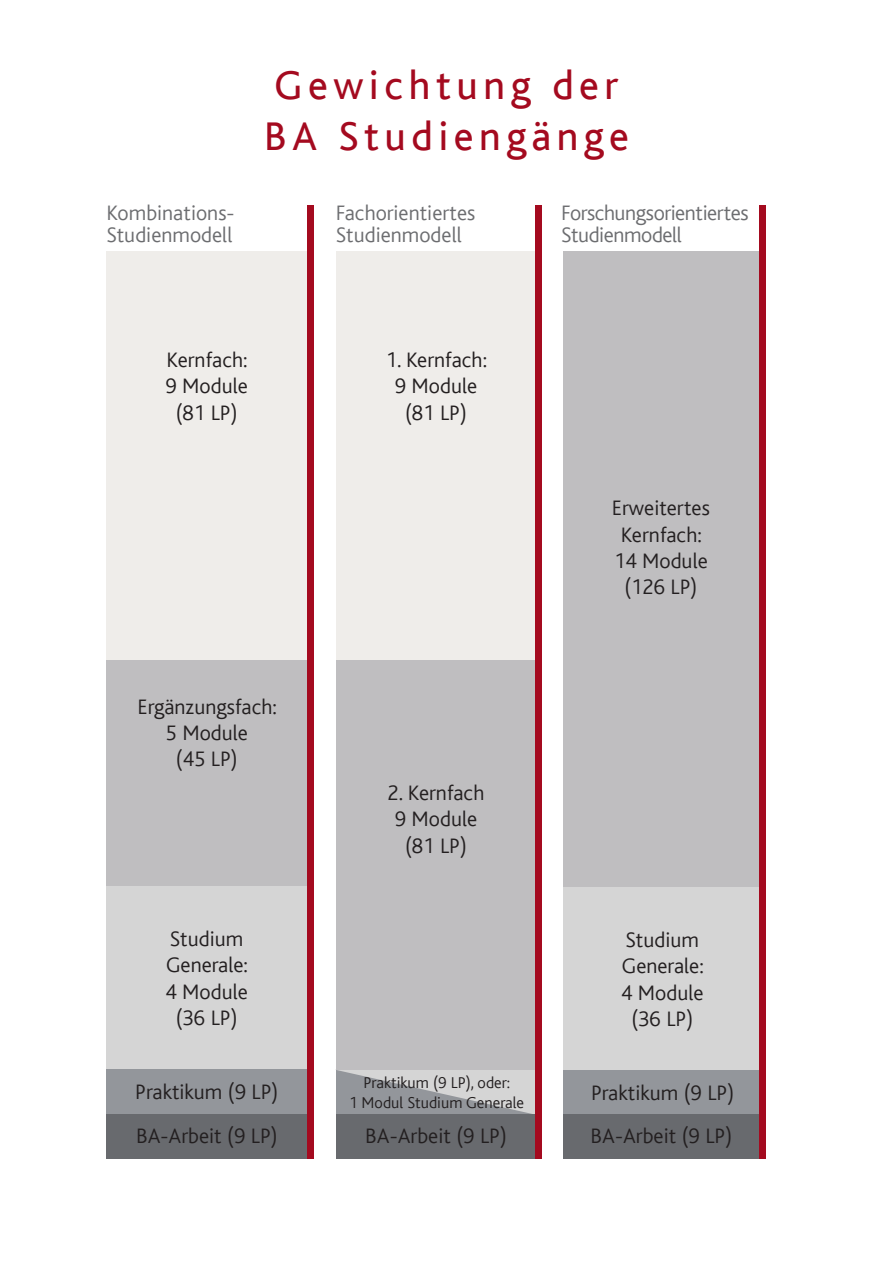
<style>
.page{position:relative;width:893px;height:1263px;background:#fff}
.page>*{position:absolute;margin:0;border:0;box-sizing:border-box;transform-origin:0 0}
.t1{font:42px/50.4px "Bliss";letter-spacing:.13em;color:#a40a1f}
.t2{font:300 21.9px/26.4px "Bliss";color:#231f20;text-align:center}
.t3{font:300 21.9px/21.9px "Bliss";color:#6c6d70}
.t4{font:300 21.9px/21.9px "Bliss";letter-spacing:-.02em;color:#6c6d70}
.t5{font:300 16.5px/19.8px "Bliss";color:#231f20;text-align:center}
</style>
<div class="page">
<div style="left:107px;top:251px;width:200px;height:409px;background:#efedea"></div>
<div style="left:336px;top:251px;width:200px;height:409px;background:#efedea"></div>
<div style="left:561px;top:251px;width:201px;height:637px;background:#bfbec0"></div>
<div style="left:107px;top:660px;width:200px;height:226px;background:#bfbec0"></div>
<div style="left:107px;top:886px;width:200px;height:183px;background:#d5d5d5"></div>
<div style="left:561px;top:888px;width:201px;height:182px;background:#d5d5d5"></div>
<svg style="left:335px;top:1069px;width:200px;height:45px;background:#b4b5b8"></svg>
<div style="left:336px;top:660px;width:200px;height:410px;background:#bfbec0"></div>
<div style="left:107px;top:1069px;width:200px;height:47px;background:#93969b"></div>
<div style="left:561px;top:1070px;width:201px;height:44px;background:#93969b"></div>
<div style="left:561px;top:1114px;width:201px;height:44px;background:#686a6e"></div>
<div style="left:336px;top:1114px;width:200px;height:44px;background:#686a6e"></div>
<div style="left:107px;top:1114px;width:200px;height:44px;background:#686a6e"></div>
<div style="left:307px;top:205px;width:7px;height:953px;background:#a40a1f"></div>
<div style="left:535px;top:205px;width:7px;height:953px;background:#a40a1f"></div>
<div style="left:759px;top:205px;width:7px;height:953px;background:#a40a1f"></div>
<h1 class="t1" style="left:264px;top:61px;width:366px">Gewichtung der<br>BA Studiengänge</h1>
<p class="t3" style="left:106px;top:202px;width:130px">Kombinations-<br>Studienmodell</p>
<p class="t4" style="left:561px;top:203px;width:189px">Forschungsorientiertes<br>Studienmodell</p>
<p class="t3" style="left:336px;top:203px;width:141px">Fachorientiertes<br>Studienmodell</p>
<p class="t2" style="left:165px;top:347px;width:84px">Kernfach:<br>9 Module (81 LP)</p>
<p class="t2" style="left:386px;top:347px;width:103px">1. Kernfach:<br>9 Module (81 LP)</p>
<p class="t2" style="left:138px;top:694px;width:141px">Ergänzungsfach:<br>5 Module<br>(45 LP)</p>
<p class="t2" style="left:165px;top:926px;width:84px">Studium<br>Generale:<br>4 Module (36 LP)</p>
<p class="t2" style="left:387px;top:780px;width:98px">2. Kernfach<br>9 Module (81 LP)</p>
<p class="t2" style="left:612px;top:495px;width:99px">Erweitertes<br>Kernfach:<br>14 Module (126 LP)</p>
<p class="t2" style="left:621px;top:927px;width:84px">Studium<br>Generale:<br>4 Module (36 LP)</p>
<p class="t2" style="left:135px;top:1070px;width:145px;line-height:44px;text-align:left">Praktikum (9 LP)<br>BA-Arbeit (9 LP)</p>
<p class="t5" style="left:349px;top:1073px;width:177px">Praktikum (9 LP), oder:<br>1 Modul Studium Generale</p>
<p class="t2" style="left:591px;top:1080px;width:145px">Praktikum (9 LP)</p>
<p class="t2" style="left:365px;top:1123px;width:143px">BA-Arbeit (9 LP)</p>
<p class="t2" style="left:591px;top:1123px;width:143px">BA-Arbeit (9 LP)</p>
</div>
